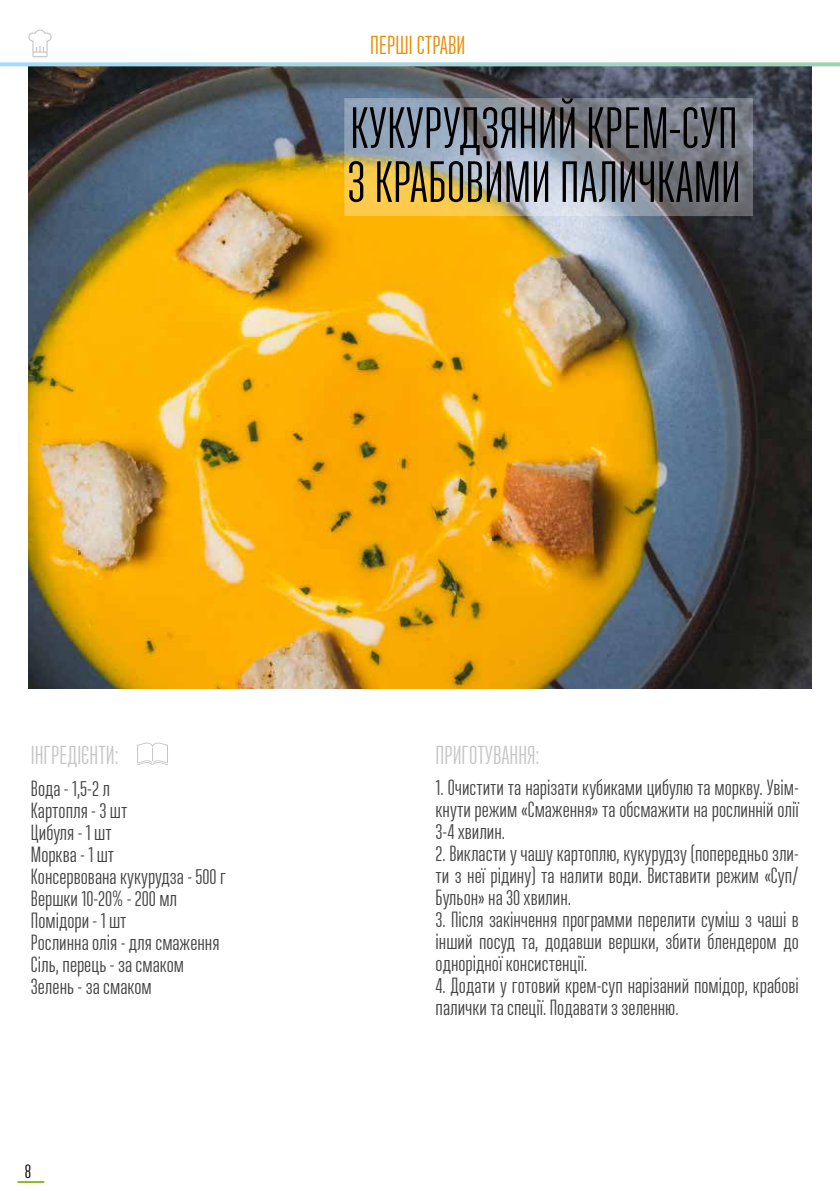
<style>
.page{position:relative;width:840px;height:1191px;background:#fff}
.page>*{position:absolute;margin:0;border:0;box-sizing:border-box;transform-origin:0 0}
.t1{font:58px/54px "Ristretto Pro";color:#000}
.t2{font:26px "Ristretto Pro";color:#c6c6c6}
.t3{font:26px "Ristretto Pro";color:#ea8c04}
.t4{font:22px/22px "Ristretto Pro";color:#454444;text-align:justify}
.t5{font:20px "Ristretto Pro";color:#000}
</style>
<div class="page">
<hr style="left:18px;top:1181px;width:26px;height:2px;background:#8db824">
<img style="left:28px;top:66px;width:783px;height:622px">
<svg style="left:28px;top:30px;width:24px;height:27px"></svg>
<svg style="left:137px;top:742px;width:31px;height:23px"></svg>
<svg style="left:344px;top:98px;width:408px;height:118px;background:#9e9f95"></svg>
<svg style="left:0;top:62px;width:839px;height:4px;background:#aad9dc"></svg>
<p class="t3" style="left:370px;top:30px;width:96px">ПЕРШІ СТРАВИ</p>
<p class="t2" style="left:31px;top:740px;width:89px">ІНГРЕДІЄНТИ:</p>
<h1 class="t1" style="left:347px;top:101px;width:395px">КУКУРУДЗЯНИЙ КРЕМ-СУП<br>З КРАБОВИМИ ПАЛИЧКАМИ</h1>
<p class="t2" style="left:435px;top:740px;width:105px">ПРИГОТУВАННЯ:</p>
<p class="t4" style="left:31px;top:777px;width:197px;text-align:left">Вода - 1,5-2 л<br>Картопля - 3 шт<br>Цибуля - 1 шт<br>Морква - 1 шт<br>Консервована кукурудза - 500 г<br>Вершки 10-20% - 200 мл<br>Помідори - 1 шт<br>Рослинна олія - для смаження<br>Сіль, перець - за смаком<br>Зелень - за смаком</p>
<p class="t4" style="left:435px;top:776px;width:364px">1. Очистити та нарізати кубиками цибулю та моркву. Увім&shy;кнути режим «Смаження» та обсмажити на рослинній олії 3-4 хвилин.</p>
<p class="t4" style="left:435px;top:842px;width:364px">2. Викласти у чашу картоплю, кукурудзу (попередньо зли&shy;ти з неї рідину) та налити води. Виставити режим «Суп/ Бульон» на 30 хвилин.</p>
<p class="t4" style="left:435px;top:908px;width:364px">3. Після закінчення программи перелити суміш з чаші в інший посуд та, додавши вершки, збити блендером до однорідної консистенції.</p>
<p class="t4" style="left:435px;top:974px;width:364px">4. Додати у готовий крем-суп нарізаний помідор, крабові палички та спеції. Подавати з зеленню.</p>
<p class="t5" style="left:25px;top:1159px;width:8px">8</p>
</div>
